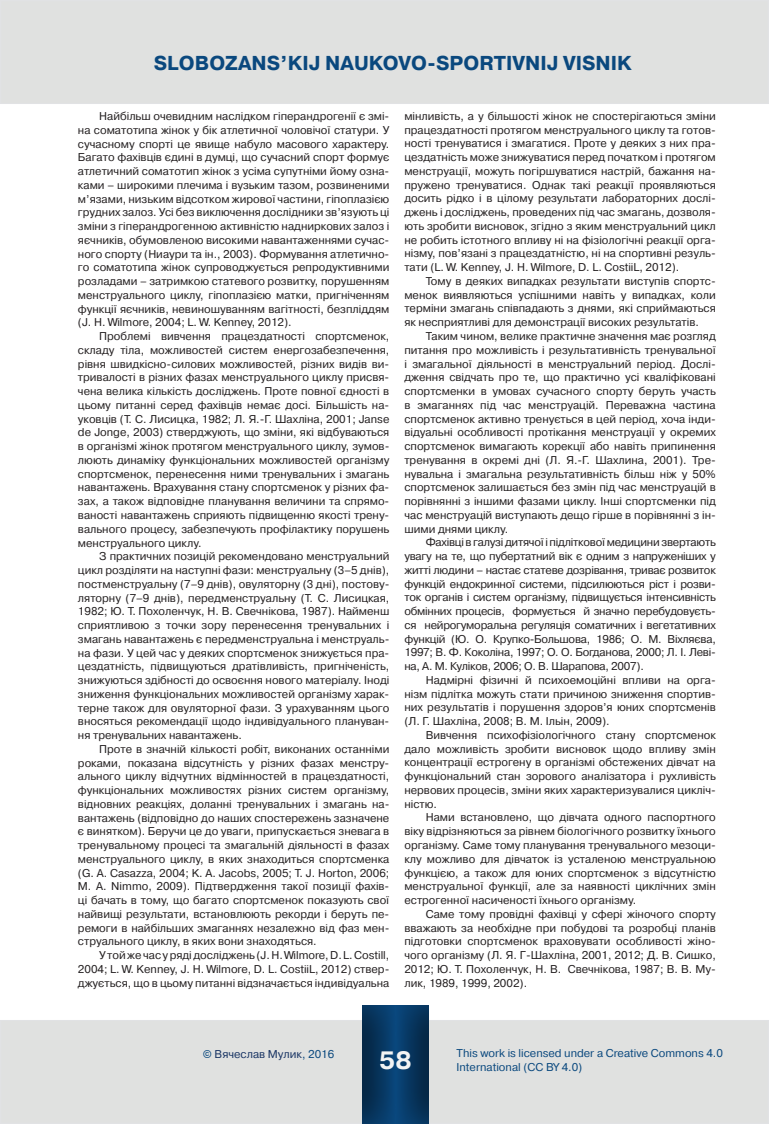
<style>
.page{position:relative;width:769px;height:1124px;background:#fff}
.page>*{position:absolute;margin:0;border:0;box-sizing:border-box;transform-origin:0 0}
.t1{font:700 25px "Pragmatica C";color:#f3f4f4}
.t2{font:700 20px "Pragmatica C";color:#0a487e}
.t3{font:11.25px/13.8px "Pragmatica C";color:#231f20;text-align:justify}
.t4{font:11.25px/13.5px "Pragmatica C";color:#0a487e}
.t5{font:11.25px "Pragmatica C";color:#1a3564}
.s1{color:#0a487e}
</style>
<div class="page">
<div style="left:1px;top:1020px;width:767px;height:103px;background:#e0e1e0"></div>
<svg style="left:362px;top:1005px;width:67px;height:118px;background:#07365f"></svg>
<div style="left:1px;top:1px;width:767px;height:102px;background:#e0e1e0"></div>
<div style="left:0;top:0;width:769px;height:104px;border:1px solid #e1e2e4"></div>
<h2 class="t2" style="left:154px;top:52px;width:479px">SLOBOZANS’KIJ NAUKOVO-SPORTIVNIJ VISNIK</h2>
<p class="t3" style="left:78px;top:109px;width:313px;text-indent:21px">Найбільш очевидним наслідком гіперандрогенії є змі&shy;на соматотипа жінок у бік атлетичної чоловічої статури. У сучасному спорті це явище набуло масового характеру.<br>Багато фахівців єдині в думці, що сучасний спорт формує атлетичний соматотип жінок з усіма супутніми йому озна&shy;ками – широкими плечима і вузьким тазом, розвиненими м’язами, низьким відсотком жирової частини, гіпоплазією грудних залоз. Усі без виключення дослідники зв’язують ці зміни з гіперандрогенною активністю надниркових залоз і яєчників, обумовленою високими навантаженнями сучас&shy;ного спорту (Ниаури та ін., 2003). Формування атлетично&shy;го соматотипа жінок супроводжується репродуктивними розладами – затримкою статевого розвитку, порушенням менструального циклу, гіпоплазією матки, пригніченням функції яєчників, невиношуванням вагітності, безпліддям (J. H. Wilmore, 2004; L. W. Kenney, 2012).</p>
<p class="t3" style="left:78px;top:329px;width:313px;text-indent:21px">Проблемі вивчення працездатності спортсменок, складу тіла, можливостей систем енергозабезпечення, рівня швидкісно-силових можливостей, різних видів ви&shy;тривалості в різних фазах менструального циклу присвя&shy;чена велика кількість досліджень. Проте повної єдності в цьому питанні серед фахівців немає досі. Більшість на&shy;уковців (Т. С. Лисицка, 1982; Л. Я.-Г. Шахліна, 2001; Janse de Jonge, 2003) стверджують, що зміни, які відбуваються в організмі жінок протягом менструального циклу, зумов&shy;люють динаміку функціональних можливостей організму спортсменок, перенесення ними тренувальних і змагань навантажень. Врахування стану спортсменок у різних фа&shy;зах, а також відповідне планування величини та спрямо&shy;ваності навантажень сприяють підвищенню якості трену&shy;вального процесу, забезпечують профілактику порушень менструального циклу.</p>
<p class="t3" style="left:78px;top:549px;width:313px;text-indent:21px">З практичних позицій рекомендовано менструальний цикл розділяти на наступні фази: менструальну (3–5 днів), постменструальну (7–9 днів), овуляторну (3 дні), постову&shy;ляторну (7–9 днів), передменструальну (Т. С. Лисицкая, 1982; Ю. Т. Похоленчук, Н. В. Свечнікова, 1987). Найменш сприятливою з точки зору перенесення тренувальних і змагань навантажень є передменструальна і менструаль&shy;на фази. У цей час у деяких спортсменок знижується пра&shy;цездатність, підвищуються дратівливість, пригніченість, знижуються здібності до освоєння нового матеріалу. Іноді зниження функціональних можливостей організму харак&shy;терне також для овуляторної фази. З урахуванням цього вносяться рекомендації щодо індивідуального плануван&shy;ня тренувальних навантажень.</p>
<p class="t3" style="left:78px;top:742px;width:313px;text-indent:21px">Проте в значній кількості робіт, виконаних останніми роками, показана відсутність у різних фазах менстру&shy;ального циклу відчутних відмінностей в працездатності, функціональних можливостях різних систем організму, відновних реакціях, доланні тренувальних і змагань на&shy;вантажень (відповідно до наших спостережень зазначене є винятком). Беручи це до уваги, припускається зневага в тренувальному процесі та змагальній діяльності в фазах менструального циклу, в яких знаходиться спортсменка (G. A. Casazza, 2004; K. A. Jacobs, 2005; T. J. Horton, 2006; M. A. Nimmo, 2009). Підтвердження такої позиції фахів&shy;ці бачать в тому, що багато спортсменок показують свої найвищі результати, встановлюють рекорди і беруть пе&shy;ремоги в найбільших змаганнях незалежно від фаз мен&shy;струального циклу, в яких вони знаходяться.</p>
<p class="t3" style="left:78px;top:948px;width:313px;text-indent:21px">У той же час у ряді досліджень (J.H.Wilmore, D.L.Costill, 2004; L. W. Kenney, J. H. Wilmore, D. L. CostiiL, 2012) ствер&shy;джується, що в цьому питанні відзначається індивідуальна</p>
<p class="t3" style="left:404px;top:109px;width:313px">мінливість, а у більшості жінок не спостерігаються зміни працездатності протягом менструального циклу та готов&shy;ності тренуватися і змагатися. Проте у деяких з них пра&shy;цездатність може знижуватися перед початком і протягом менструації, можуть погіршуватися настрій, бажання на&shy;пружено тренуватися. Однак такі реакції проявляються досить рідко і в цілому результати лабораторних дослі&shy;джень і досліджень, проведених під час змагань, дозволя&shy;ють зробити висновок, згідно з яким менструальний цикл не робить істотного впливу ні на фізіологічні реакції орга&shy;нізму, пов’язані з працездатністю, ні на спортивні резуль&shy;тати (L. W. Kenney, J. H. Wilmore, D. L. CostiiL, 2012).</p>
<p class="t3" style="left:404px;top:274px;width:313px;text-indent:21px">Тому в деяких випадках результати виступів спортс&shy;менок виявляються успішними навіть у випадках, коли терміни змагань співпадають з днями, які сприймаються як несприятливі для демонстрації високих результатів.</p>
<p class="t3" style="left:404px;top:329px;width:313px;text-indent:21px">Таким чином, велике практичне значення має розгляд питання про можливість і результативність тренувальної і змагальної діяльності в менструальний період. Дослі&shy;дження свідчать про те, що практично усі кваліфіковані спортсменки в умовах сучасного спорту беруть участь в змаганнях під час менструацій. Переважна частина спортсменок активно тренується в цей період, хоча інди&shy;відуальні особливості протікання менструації у окремих спортсменок вимагають корекції або навіть припинення тренування в окремі дні (Л. Я.-Г. Шахлина, 2001). Тре&shy;нувальна і змагальна результативність більш ніж у 50% спортсменок залишається без змін під час менструацій в порівнянні з іншими фазами циклу. Інші спортсменки під час менструацій виступають дещо гірше в порівнянні з ін&shy;шими днями циклу.</p>
<p class="t3" style="left:404px;top:535px;width:313px;text-indent:21px">Фахівці в галузі дитячої і підліткової медицини звертають увагу на те, що пубертатний вік є одним з напруженіших у житті людини – настає статеве дозрівання, триває розвиток функцій ендокринної системи, підсилюються ріст і розви&shy;ток органів і систем організму, підвищується інтенсивність обмінних процесів, формується й значно перебудовуєть&shy;ся нейрогуморальна регуляція соматичних і вегетативних функцій (Ю. О. Крупко-Большова, 1986; О. М. Віхляєва, 1997; В. Ф. Коколіна, 1997; О. О. Богданова, 2000; Л. І. Леві&shy;на, A. M. Куліков, 2006; О. В. Шарапова, 2007).</p>
<p class="t3" style="left:404px;top:673px;width:313px;text-indent:21px">Надмірні фізичні й психоемоційні впливи на орга&shy;нізм підлітка можуть стати причиною зниження спортив&shy;них результатів і порушення здоров’я юних спортсменів (Л. Г. Шахліна, 2008; В. М. Ільін, 2009).</p>
<p class="t3" style="left:404px;top:728px;width:313px;text-indent:21px">Вивчення психофізіологічного стану спортсменок дало можливість зробити висновок щодо впливу змін концентрації естрогену в організмі обстежених дівчат на функціональний стан зорового аналізатора і рухливість нервових процесів, зміни яких характеризувалися цикліч&shy;ністю.</p>
<p class="t3" style="left:404px;top:810px;width:313px;text-indent:21px">Нами встановлено, що дівчата одного паспортного віку відрізняються за рівнем біологічного розвитку їхнього організму. Саме тому планування тренувального мезоци&shy;клу можливо для дівчаток із усталеною менструальною функцією, а також для юних спортсменок з відсутністю менструальної функції, але за наявності циклічних змін естрогенної насиченості їхнього організму.</p>
<p class="t3" style="left:404px;top:906px;width:313px;text-indent:21px">Саме тому провідні фахівці у сфері жіночого спорту вважають за необхідне при побудові та розробці планів підготовки спортсменок враховувати особливості жіно&shy;чого організму (Л. Я. Г-Шахліна, 2001, 2012; Д. В. Сишко, 2012; Ю. Т. Похоленчук, Н. В. Свечнікова, 1987; В. В. Му&shy;лик, 1989, 1999, 2002).</p>
<p class="t5" style="left:203px;top:1047px;width:133px"><span class="s1">©</span> Вячеслав Мулик<span class="s1">, 2016</span></p>
<h1 class="t1" style="left:379px;top:1046px;width:34px">58</h1>
<p class="t4" style="left:457px;top:1046px;width:268px">This work is licensed under a Creative Commons 4.0<br>International (CC BY 4.0)</p>
</div>
